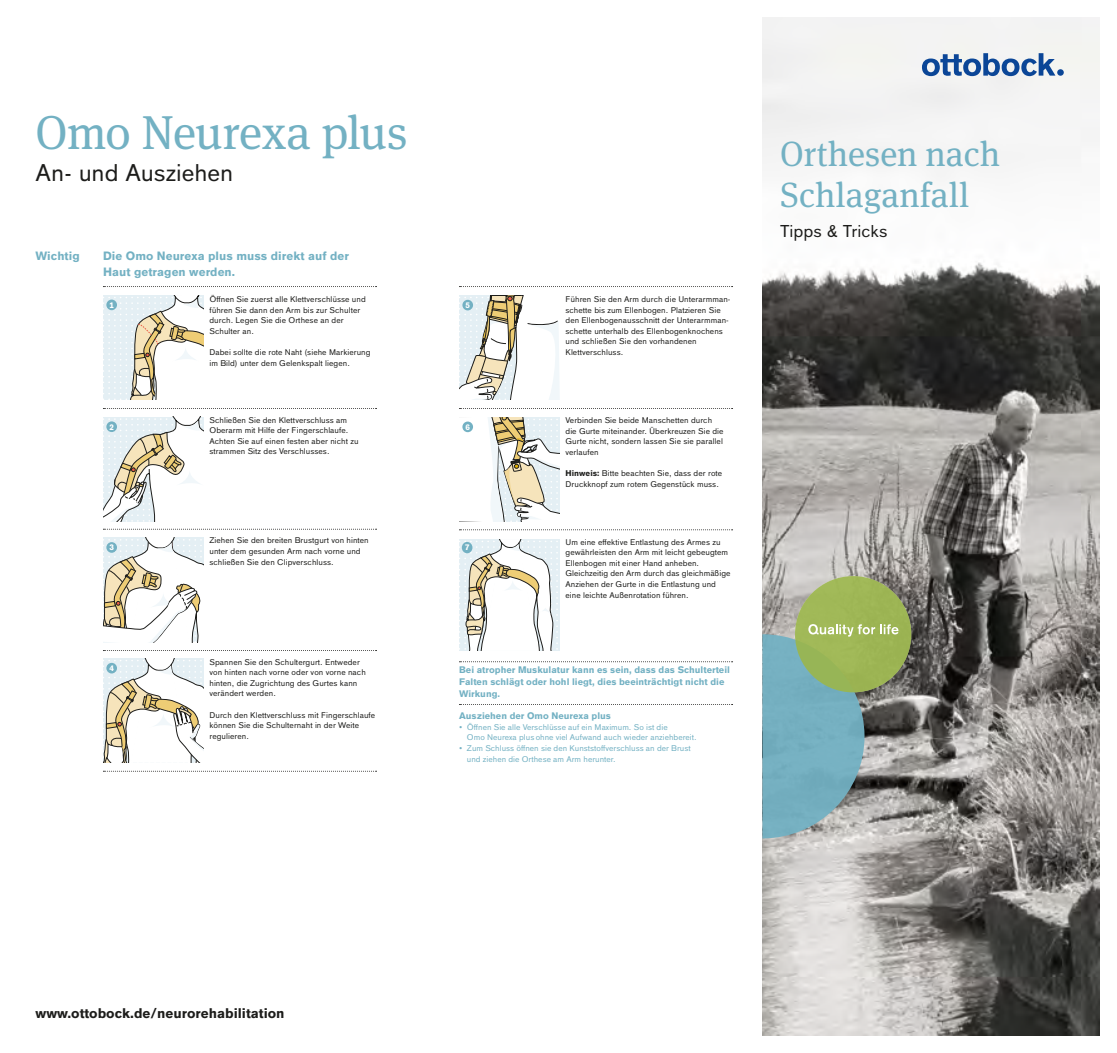
<style>
.page{position:relative;width:1117px;height:1053px;background:#fff}
.page>*{position:absolute;margin:0;border:0;box-sizing:border-box;transform-origin:0 0}
._01_C_Headline_33_pt{font:47.5px "OBO Serif";letter-spacing:-.015em;color:#73b1c3}
.Head_150_PKt{font:35px/40.6px "OBO Serif";color:#73b1c3}
._01_C_Headline_33_pt-2{font:23.75px "OBO Sans";letter-spacing:-.005em;color:#1d1d1b}
.FLieß_35_5_Pkt{font:16.88px "OBO Sans";letter-spacing:.005em;color:#1d1d1b}
.FLieß_35_5_Pkt-2{font:700 13.75px "OBO Sans";color:#1d1d1b}
.D4_Marginal_List_1st{font:700 11.88px/15.6px "OBO Sans";letter-spacing:.005em;color:#73b1c3}
.D4_Marginal_List_1st-2{font:700 9.38px/11.9px "OBO Sans";color:#73b1c3}
.D4_Marginal_List_1st-3{font:8.12px/10.6px "OBO Sans";letter-spacing:.005em;color:#1d1d1b}
.t1{font:8.12px/10.6px "OBO Sans";color:#73b1c3}
.t2{font:700 8.12px "OBO Sans";color:#fff}
.s1{font-weight:700}
</style>
<div class="page">
<svg style="left:459px;top:539px;width:100px;height:112px"></svg>
<svg style="left:459px;top:295px;width:100px;height:105px"></svg>
<svg style="left:463px;top:417px;width:96px;height:104px"></svg>
<img style="left:762px;top:18px;width:336px;height:1017px">
<svg style="left:1056px;top:69px;width:7px;height:7px"></svg>
<svg style="left:921px;top:53px;width:134px;height:23px"></svg>
<div style="left:794px;top:576px;width:117px;height:116px;background:#9fb756;border-radius:50%"></div>
<svg style="left:762px;top:624px;width:136px;height:214px"></svg>
<svg style="left:103px;top:286px;width:273px;height:1px"></svg>
<svg style="left:103px;top:408px;width:273px;height:1px"></svg>
<svg style="left:103px;top:529px;width:273px;height:1px"></svg>
<svg style="left:103px;top:650px;width:273px;height:1px"></svg>
<svg style="left:103px;top:770px;width:273px;height:1px"></svg>
<svg style="left:103px;top:295px;width:101px;height:105px"></svg>
<svg style="left:103px;top:417px;width:101px;height:104px"></svg>
<div style="left:106px;top:299px;width:11px;height:11px;background:#73b1c3;border-radius:50%"></div>
<div style="left:106px;top:421px;width:11px;height:11px;background:#73b1c3;border-radius:50%"></div>
<svg style="left:103px;top:537px;width:101px;height:105px"></svg>
<div style="left:106px;top:542px;width:11px;height:10px;background:#73b1c3;border-radius:50%"></div>
<svg style="left:103px;top:658px;width:101px;height:104px"></svg>
<svg style="left:459px;top:286px;width:273px;height:1px"></svg>
<svg style="left:459px;top:408px;width:273px;height:1px"></svg>
<svg style="left:459px;top:529px;width:273px;height:1px"></svg>
<svg style="left:459px;top:661px;width:273px;height:44px"></svg>
<div style="left:462px;top:421px;width:11px;height:11px;background:#73b1c3;border-radius:50%"></div>
<div style="left:461px;top:542px;width:11px;height:11px;background:#73b1c3;border-radius:50%"></div>
<p class="_01_C_Headline_33_pt" style="left:35px;top:105px;width:373px">Omo Neurexa plus</p>
<p class="_01_C_Headline_33_pt-2" style="left:35px;top:159px;width:199px">An- und Ausziehen</p>
<p class="D4_Marginal_List_1st" style="left:35px;top:248px;width:46px">Wichtig</p>
<p class="D4_Marginal_List_1st" style="left:103px;top:248px;width:247px">Die Omo Neurexa plus muss direkt auf der<br>Haut getragen werden.</p>
<p class="D4_Marginal_List_1st-3" style="left:209px;top:294px;width:158px">Öffnen Sie zuerst alle Klettverschlüsse und führen Sie dann den Arm bis zur Schulter durch. Legen Sie die Orthese an der<br>Schulter an.</p>
<p class="D4_Marginal_List_1st-3" style="left:209px;top:347px;width:162px">Dabei sollte die rote Naht (siehe Markierung im Bild) unter dem Gelenkspalt liegen.</p>
<p class="t2" style="left:109px;top:300px;width:6px">1</p>
<p class="t2" style="left:109px;top:422px;width:6px">2</p>
<p class="D4_Marginal_List_1st-3" style="left:209px;top:414px;width:150px">Schließen Sie den Klettverschluss am Oberarm mit Hilfe der Fingerschlaufe.<br>Achten Sie auf einen festen aber nicht zu strammen Sitz des Verschlusses.</p>
<p class="t2" style="left:109px;top:542px;width:6px">3</p>
<p class="D4_Marginal_List_1st-3" style="left:209px;top:535px;width:161px">Ziehen Sie den breiten Brustgurt von hinten unter dem gesunden Arm nach vorne und schließen Sie den Clipverschluss.</p>
<p class="t2" style="left:109px;top:663px;width:6px">4</p>
<p class="D4_Marginal_List_1st-3" style="left:209px;top:656px;width:158px">Spannen Sie den Schultergurt. Entweder von hinten nach vorne oder von vorne nach hinten, die Zugrichtung des Gurtes kann verändert werden.</p>
<p class="D4_Marginal_List_1st-3" style="left:209px;top:709px;width:167px">Durch den Klettverschluss mit Fingerschlaufe können Sie die Schulternaht in der Weite regulieren.</p>
<p class="t2" style="left:465px;top:300px;width:6px">5</p>
<p class="t2" style="left:465px;top:422px;width:6px">6</p>
<p class="t2" style="left:465px;top:542px;width:6px">7</p>
<p class="D4_Marginal_List_1st-3" style="left:565px;top:294px;width:166px">Führen Sie den Arm durch die Unterarmman&shy;schette bis zum Ellenbogen. Platzieren Sie den Ellenbogenausschnitt der Unterarmman&shy;schette unterhalb des Ellenbogenknochens und schließen Sie den vorhandenen Klettverschluss.</p>
<p class="D4_Marginal_List_1st-3" style="left:565px;top:415px;width:159px">Verbinden Sie beide Manschetten durch die Gurte miteinander. Überkreuzen Sie die Gurte nicht, sondern lassen Sie sie parallel verlaufen</p>
<p class="D4_Marginal_List_1st-3" style="left:565px;top:468px;width:158px"><span class="s1">Hinweis:</span> Bitte beachten Sie, dass der rote<br>Druckknopf zum rotem Gegenstück muss.</p>
<p class="D4_Marginal_List_1st-3" style="left:565px;top:536px;width:166px">Um eine effektive Entlastung des Armes zu gewährleisten den Arm mit leicht gebeugtem Ellenbogen mit einer Hand anheben.<br>Gleichzeitig den Arm durch das gleichmäßige Anziehen der Gurte in die Entlastung und eine leichte Außenrotation führen.</p>
<p class="D4_Marginal_List_1st-2" style="left:459px;top:664px;width:272px">Bei atropher Muskulatur kann es sein, dass das Schulterteil<br>Falten schlägt oder hohl liegt, dies beeinträchtigt nicht die<br>Wirkung.</p>
<p class="D4_Marginal_List_1st-2" style="left:459px;top:709px;width:153px">Ausziehen der Omo Neurexa plus</p>
<p class="t1" style="left:467px;top:721px;width:231px;text-indent:-8px">• Öffnen Sie alle Verschlüsse auf ein Maximum. So ist die<br>Omo Neurexa plus ohne viel Aufwand auch wieder anziehbereit.</p>
<p class="t1" style="left:467px;top:742px;width:225px;text-indent:-8px">• Zum Schluss öffnen sie den Kunststoffverschluss an der Brust und ziehen die Orthese am Arm herunter.</p>
<p class="Head_150_PKt" style="left:780px;top:133px;width:222px">Orthesen nach<br>Schlaganfall</p>
<p class="FLieß_35_5_Pkt" style="left:780px;top:221px;width:109px">Tipps &amp; Tricks</p>
<p class="FLieß_35_5_Pkt-2" style="left:35px;top:1004px;width:250px">www.ottobock.de/neurorehabilitation</p>
</div>
